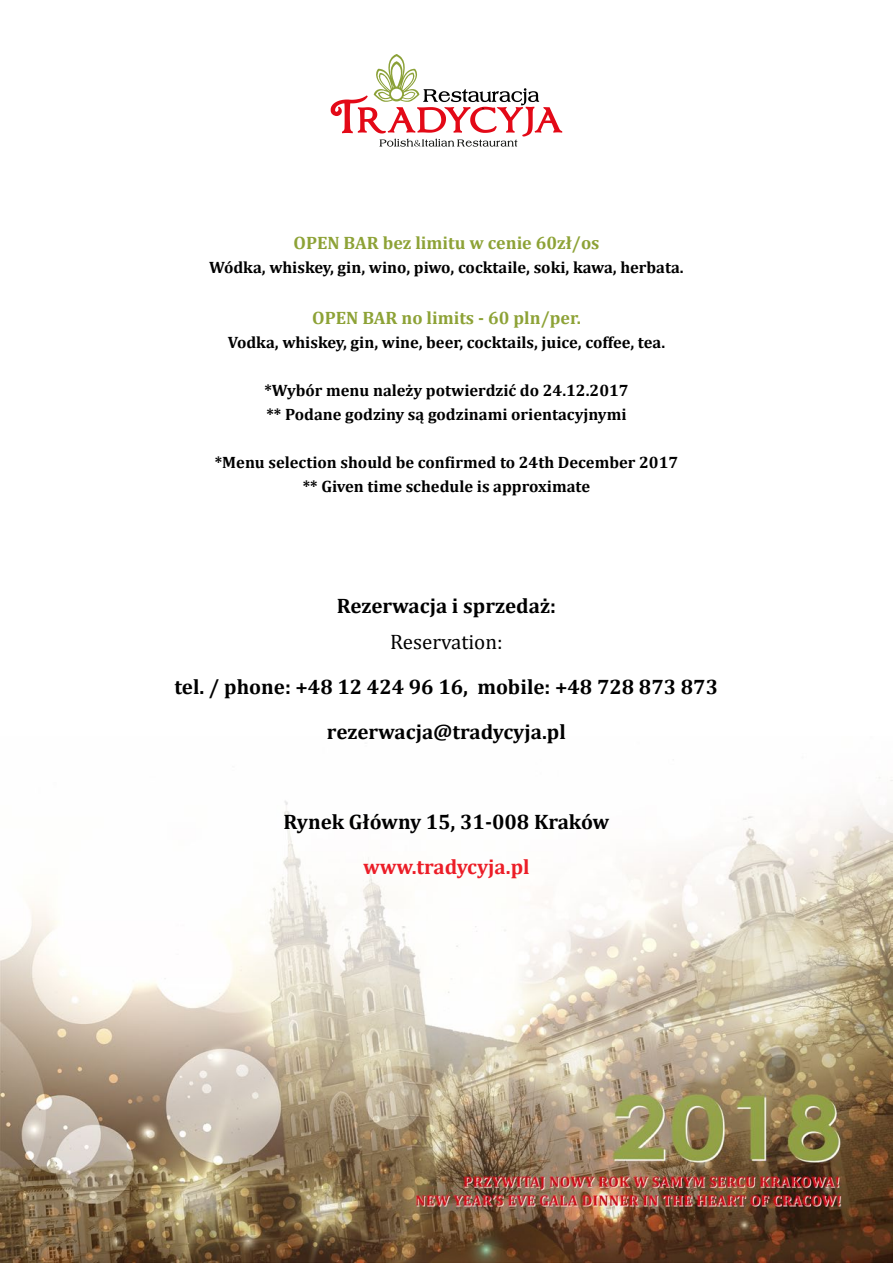
<style>
.page{position:relative;width:893px;height:1263px;background:#fff}
.page>*{position:absolute;margin:0;border:0;box-sizing:border-box;transform-origin:0 0}
.t1{font:700 21px/45px "Cambria";color:#000;text-align:center}
.t2{font:700 21px "Cambria";color:#ec1d27}
.t3{font:21px "Cambria";color:#000}
.t4{font:700 18px "Cambria";color:#8da236}
.t5{font:700 16.5px/24px "Cambria";color:#000}
</style>
<div class="page">
<img style="left:0;top:777px;width:893px;height:486px">
<svg style="left:331px;top:54px;width:231px;height:93px"></svg>
<p class="t4" style="left:293px;top:230px;width:308px">OPEN BAR bez limitu w cenie 60zł/os</p>
<p class="t5" style="left:209px;top:255px;width:476px">Wódka, whiskey, gin, wino, piwo, cocktaile, soki, kawa, herbata.</p>
<p class="t4" style="left:312px;top:305px;width:270px">OPEN BAR no limits - 60 pln/per.</p>
<p class="t5" style="left:228px;top:330px;width:439px">Vodka, whiskey, gin, wine, beer, cocktails, juice, coffee, tea.</p>
<p class="t5" style="left:264px;top:378px;width:366px">*Wybór menu należy potwierdzić do 24.12.2017 ** Podane godziny są godzinami orientacyjnymi</p>
<p class="t5" style="left:215px;top:450px;width:465px;text-align:center">*Menu selection should be confirmed to 24th December 2017 ** Given time schedule is approximate</p>
<p class="t1" style="left:337px;top:583px;width:221px">Rezerwacja i sprzedaż:</p>
<p class="t3" style="left:390px;top:629px;width:114px">Reservation:</p>
<p class="t1" style="left:174px;top:664px;width:545px">tel. / phone: +48 12 424 96 16, mobile: +48 728 873 873 rezerwacja@tradycyja.pl</p>
<p class="t1" style="left:284px;top:799px;width:327px">Rynek Główny 15, 31-008 Kraków</p>
<p class="t2" style="left:363px;top:852px;width:168px">www.tradycyja.pl</p>
</div>
